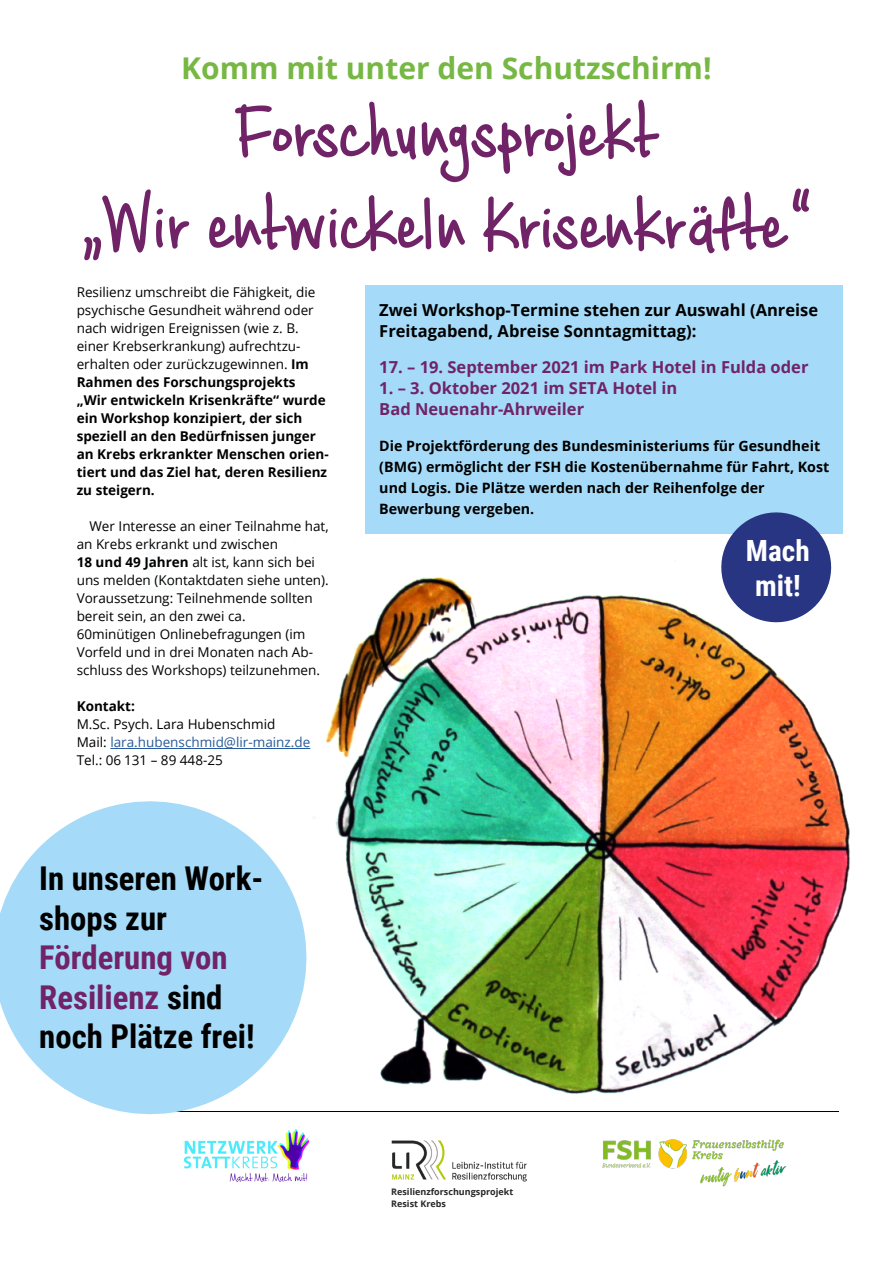
<style>
.page{position:relative;width:893px;height:1263px;background:#fff}
.page>*{position:absolute;margin:0;border:0;box-sizing:border-box;transform-origin:0 0}
.t1{font:700 96.45px "Cashew Apple Ale";letter-spacing:-.015em;color:#712367}
.t2{font:700 32.85px/39.5px "Roboto Condensed";color:#000}
.t3{font:700 30px "Open Sans";color:#76b843}
.t4{font:700 29.25px "Roboto Condensed";color:#fff}
.t5{font:700 16.5px/21px "Open Sans";color:#712367}
.t6{font:700 16.5px/21px "Open Sans";color:#000}
.t7{font:700 14.25px/21px "Open Sans";color:#000}
.t8{font:700 13.5px/18px "Open Sans";color:#000}
.t9{font:13.5px/18px "Open Sans";color:#000}
.t10{font:13.5px "Open Sans";color:#275b9b}
.t11{font:700 9px/11.2px "Open Sans";color:#272628}
.s1{font-weight:400}
.s2{font-weight:700}
.s3{color:#000}
.s4{color:#712367}
</style>
<div class="page">
<img style="left:147px;top:533px;width:703px;height:562px">
<div style="left:366px;top:285px;width:477px;height:249px;background:#a5dbf8"></div>
<img style="left:185px;top:1136px;width:123px;height:46px">
<img style="left:602px;top:1139px;width:185px;height:48px">
<img style="left:391px;top:1140px;width:136px;height:42px">
<hr style="left:110px;top:748px;width:200px;height:1px;background:#275b9b">
<svg style="left:713px;top:512px;width:126px;height:118px"></svg>
<hr style="left:128px;top:1111px;width:711px;height:1px;background:#000">
<svg style="left:0;top:779px;width:329px;height:357px;fill:#a5dbf8"></svg>
<p class="t3" style="left:181px;top:47px;width:532px">Komm mit unter den Schutzschirm!</p>
<p class="t1" style="left:235px;top:80px;width:421px">Forschungsprojekt</p>
<p class="t1" style="left:78px;top:172px;width:736px">,,Wir entwickeln Krisenkräfte“</p>
<p class="t8" style="left:77px;top:283px;width:254px"><span class="s1">Resilienz umschreibt die Fähigkeit, die psychische Gesundheit während oder nach widrigen Ereignissen (wie z. B. einer Krebserkrankung) aufrechtzu&shy;erhalten oder zurückzugewinnen.</span> Im Rahmen des Forschungsprojekts „Wir entwickeln Krisenkräfte“ wurde ein Workshop konzipiert, der sich speziell an den Bedürfnissen junger an Krebs erkrankter Menschen orien&shy;tiert und das Ziel hat, deren Resilienz zu steigern.</p>
<p class="t9" style="left:77px;top:517px;width:254px;text-indent:13px">Wer Interesse an einer Teilnahme hat, an Krebs erkrankt und zwischen<br><span class="s2">18 und 49 Jahren</span> alt ist, kann sich bei uns melden (Kontaktdaten siehe unten).<br>Voraussetzung: Teilnehmende sollten bereit sein, an den zwei ca.<br>60minütigen Onlinebefragungen (im Vorfeld und in drei Monaten nach Ab&shy;schluss des Workshops) teilzunehmen.</p>
<p class="t8" style="left:77px;top:697px;width:60px">Kontakt:</p>
<p class="t9" style="left:77px;top:715px;width:200px">M.Sc. Psych. Lara Hubenschmid</p>
<p class="t10" style="left:77px;top:733px;width:235px"><span class="s3">Mail:</span> lara.hubenschmid@lir-mainz.de</p>
<p class="t9" style="left:77px;top:751px;width:148px">Tel.: 06 131 – 89 448-25</p>
<p class="t2" style="left:39px;top:858px;width:226px">In unseren Work&shy;shops zur<br><span class="s4">Förderung von<br>Resilienz</span> sind noch Plätze frei!</p>
<p class="t6" style="left:379px;top:299px;width:440px">Zwei Workshop-Termine stehen zur Auswahl (Anreise<br>Freitagabend, Abreise Sonntagmittag):</p>
<p class="t5" style="left:379px;top:356px;width:431px">17. – 19. September 2021 im Park Hotel in Fulda oder</p>
<p class="t5" style="left:379px;top:377px;width:300px">1. – 3. Oktober 2021 im SETA Hotel in<br>Bad Neuenahr-Ahrweiler</p>
<p class="t7" style="left:379px;top:435px;width:452px">Die Projektförderung des Bundesministeriums für Gesundheit (BMG) ermöglicht der FSH die Kostenübernahme für Fahrt, Kost und Logis. Die Plätze werden nach der Reihenfolge der Bewerbung vergeben.</p>
<p class="t4" style="left:746px;top:530px;width:65px">Mach</p>
<p class="t4" style="left:755px;top:565px;width:47px">mit!</p>
<p class="t11" style="left:391px;top:1186px;width:124px">Resilienzforschungsprojekt<br>Resist Krebs</p>
</div>
